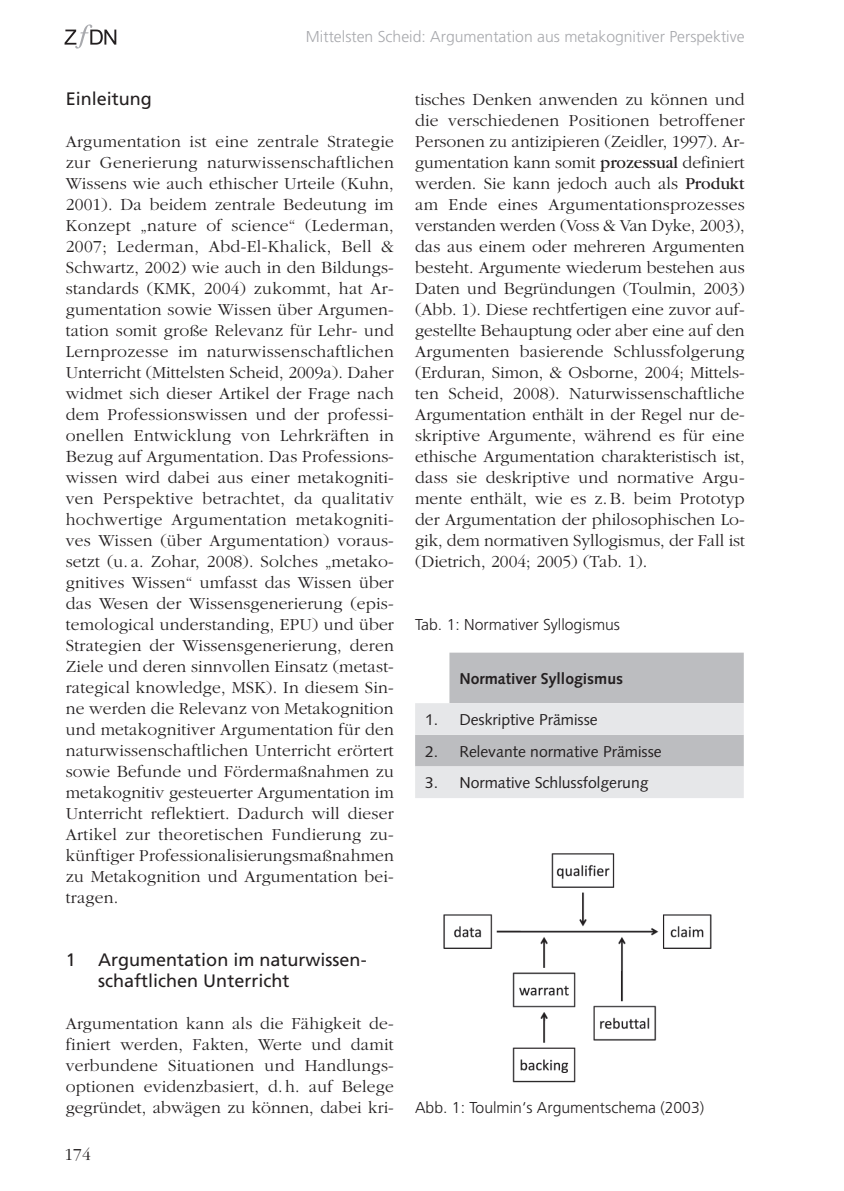
<style>
.page{position:relative;width:844px;height:1191px;background:#fff}
.page>*{position:absolute;margin:0;border:0;box-sizing:border-box;transform-origin:0 0}
.t1{font:18.03px/21px "Frutiger LT";color:#231f20}
.t2{font:300 17.5px/21px "Garamond";letter-spacing:.01em;color:#231f20;text-align:justify}
.t3{font:15.75px "Syntax LT";color:#231f20}
.t4{font:300 15.75px "Frutiger LT";color:#231f20}
.t5{font:300 15.75px "Frutiger LT";color:#a8a9ad}
.t6{font:700 15.75px "Syntax LT";color:#231f20}
.s1{font-weight:400}
</style>
<div class="page">
<svg style="left:64px;top:24px;width:52px;height:25px"></svg>
<svg style="left:415px;top:652px;width:328px;height:146px;background:#d1d2d4"></svg>
<img style="left:443px;top:853px;width:269px;height:230px">
<p class="t5" style="left:306px;top:27px;width:440px">Mittelsten Scheid: Argumentation aus metakognitiver Perspektive</p>
<p class="t1" style="left:66px;top:88px;width:88px">Einleitung</p>
<p class="t2" style="left:66px;top:131px;width:329px">Argumentation ist eine zentrale Strategie zur Generierung naturwissenschaftlichen Wissens wie auch ethischer Urteile (Kuhn, 2001). Da beidem zentrale Bedeutung im Konzept „nature of science“ (Lederman, 2007; Lederman, Abd-El-Khalick, Bell &amp; Schwartz, 2002) wie auch in den Bildungs&shy;standards (KMK, 2004) zukommt, hat Ar&shy;gumentation sowie Wissen über Argumen&shy;tation somit große Relevanz für Lehr- und Lernprozesse im naturwissenschaftlichen Unterricht (Mittelsten Scheid, 2009a). Daher widmet sich dieser Artikel der Frage nach dem Professionswissen und der professi&shy;onellen Entwicklung von Lehrkräften in Bezug auf Argumentation. Das Professions&shy;wissen wird dabei aus einer metakogniti&shy;ven Perspektive betrachtet, da qualitativ hochwertige Argumentation metakogniti&shy;ves Wissen (über Argumentation) voraus&shy;setzt (u. a. Zohar, 2008). Solches „metako&shy;gnitives Wissen“ umfasst das Wissen über das Wesen der Wissensgenerierung (epis&shy;temological understanding, EPU) und über Strategien der Wissensgenerierung, deren Ziele und deren sinnvollen Einsatz (metast&shy;rategical knowledge, MSK). In diesem Sin&shy;ne werden die Relevanz von Metakognition und metakognitiver Argumentation für den naturwissenschaftlichen Unterricht erörtert sowie Befunde und Fördermaßnahmen zu metakognitiv gesteuerter Argumentation im Unterricht reflektiert. Dadurch will dieser Artikel zur theoretischen Fundierung zu&shy;künftiger Professionalisierungsmaßnahmen zu Metakognition und Argumentation bei&shy;tragen.</p>
<p class="t1" style="left:98px;top:949px;width:270px;text-indent:-32px">1 Argumentation im naturwissen&shy;schaftlichen Unterricht</p>
<p class="t2" style="left:66px;top:1013px;width:329px;text-align:left">Argumentation kann als die Fähigkeit de&shy;finiert werden, Fakten, Werte und damit verbundene Situationen und Handlungs--- optionen evidenzbasiert, d. h. auf Belege gegründet, abwägen zu können, dabei kri-</p>
<p class="t2" style="left:64px;top:1143px;width:28px">174</p>
<p class="t2" style="left:415px;top:89px;width:331px">tisches Denken anwenden zu können und die verschiedenen Positionen betroffener Personen zu antizipieren (Zeidler, 1997). Ar&shy;gumentation kann somit <span class="s1">prozessual</span> definiert werden. Sie kann jedoch auch als <span class="s1">Produkt </span>am Ende eines Argumentationsprozesses verstanden werden (Voss &amp; Van Dyke, 2003), das aus einem oder mehreren Argumenten besteht. Argumente wiederum bestehen aus Daten und Begründungen (Toulmin, 2003) (Abb. 1). Diese rechtfertigen eine zuvor auf&shy;gestellte Behauptung oder aber eine auf den Argumenten basierende Schlussfolgerung (Erduran, Simon, &amp; Osborne, 2004; Mittels&shy;ten Scheid, 2008). Naturwissenschaftliche Argumentation enthält in der Regel nur de&shy;skriptive Argumente, während es für eine ethische Argumentation charakteristisch ist, dass sie deskriptive und normative Argu&shy;mente enthält, wie es z.B. beim Prototyp der Argumentation der philosophischen Lo&shy;gik, dem normativen Syllogismus, der Fall ist (Dietrich, 2004; 2005) (Tab. 1).</p>
<p class="t4" style="left:415px;top:616px;width:206px">Tab. 1: Normativer Syllogismus</p>
<p class="t6" style="left:459px;top:669px;width:165px">Normativer Syllogismus</p>
<p class="t3" style="left:425px;top:710px;width:174px">1. Deskriptive Prämisse</p>
<p class="t3" style="left:425px;top:741px;width:238px">2. Relevante normative Prämisse</p>
<p class="t3" style="left:425px;top:773px;width:225px">3. Normative Schlussfolgerung</p>
<p class="t4" style="left:415px;top:1099px;width:290px">Abb. 1: Toulmin‘s Argumentschema (2003)</p>
</div>
